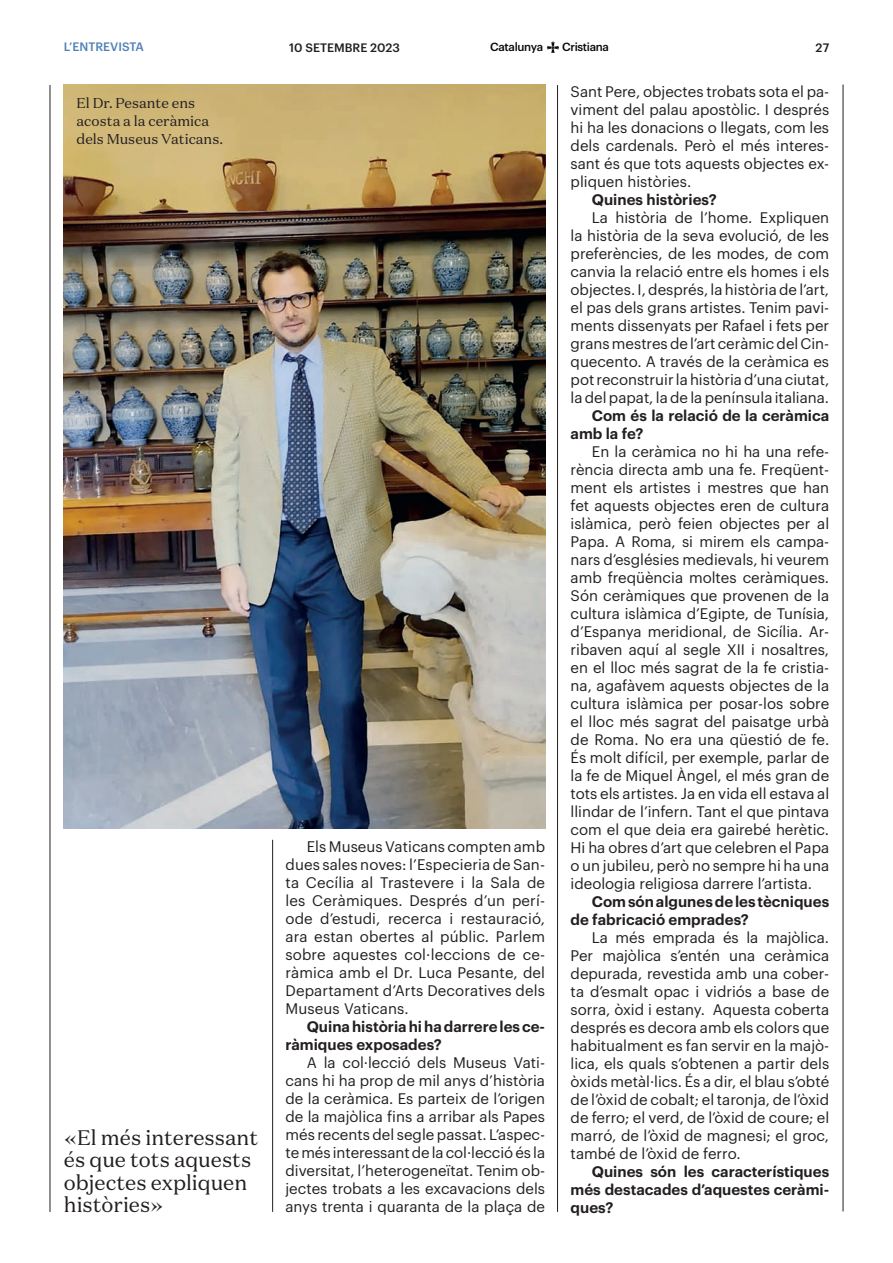
<style>
.page{position:relative;width:893px;height:1263px;background:#fff}
.page>*{position:absolute;margin:0;border:0;box-sizing:border-box;transform-origin:0 0}
.t1{font:21px/22.5px "Domaine Text";color:#231f20}
.t2{font:15px/18px "Graphik";color:#231f20;text-align:justify}
.t3{font:600 15px/18px "Graphik";color:#231f20}
.t4{font:14.25px/18px "Domaine Text";color:#231f20}
.t5{font:500 12px "Graphik";color:#231f20}
.t6{font:500 12px "Graphik";color:#5181b8}
.t7{font:500 11.55px "Graphik";letter-spacing:-.03em;color:#07090c}
</style>
<div class="page">
<hr style="left:843px;top:85px;width:1px;height:1126px;background:#231f20">
<hr style="left:50px;top:85px;width:1px;height:1127px;background:#231f20">
<svg style="left:547px;top:42px;width:12px;height:11px"></svg>
<hr style="left:557px;top:85px;width:1px;height:1127px;background:#231f20">
<hr style="left:272px;top:840px;width:1px;height:372px;background:#231f20">
<img style="left:64px;top:84px;width:481px;height:744px">
<p class="t6" style="left:64px;top:38px;width:82px">L’ENTREVISTA</p>
<p class="t5" style="left:289px;top:38px;width:112px">10 SETEMBRE 2023</p>
<p class="t7" style="left:490px;top:38px;width:54px">Catalunya</p>
<p class="t7" style="left:562px;top:38px;width:48px">Cristiana</p>
<p class="t5" style="left:815px;top:38px;width:15px">27</p>
<p class="t4" style="left:77px;top:94px;width:148px">El Dr. Pesante ens acosta a la ceràmica dels Museus Vaticans.</p>
<h1 class="t1" style="left:64px;top:1125px;width:196px">«El més interessant és que tots aquests objectes expliquen històries»</h1>
<p class="t2" style="left:285px;top:836px;width:261px;text-indent:21px">Els Museus Vaticans compten amb dues sales noves: l’Especieria de San&shy;ta Cecília al Trastevere i la Sala de les Ceràmiques. Després d’un perí&shy;ode d’estudi, recerca i restauració, ara estan obertes al públic. Parlem sobre aquestes col·leccions de ce&shy;ràmica amb el Dr. Luca Pesante, del Departament d’Arts Decoratives dels Museus Vaticans.</p>
<p class="t3" style="left:285px;top:1016px;width:261px;text-indent:21px">Quina història hi ha darrere les ce&shy;ràmiques exposades?</p>
<p class="t2" style="left:285px;top:1052px;width:261px;text-indent:21px">A la col·lecció dels Museus Vati&shy;cans hi ha prop de mil anys d’història de la ceràmica. Es parteix de l’origen de la majòlica fins a arribar als Papes més recents del segle passat. L’aspec&shy;te més interessant de la col·lecció és la diversitat, l’heterogeneïtat. Tenim ob&shy;jectes trobats a les excavacions dels anys trenta i quaranta de la plaça de</p>
<p class="t2" style="left:571px;top:82px;width:260px">Sant Pere, objectes trobats sota el pa&shy;viment del palau apostòlic. I després hi ha les donacions o llegats, com les dels cardenals. Però el més interes&shy;sant és que tots aquests objectes ex&shy;pliquen històries.</p>
<p class="t3" style="left:592px;top:190px;width:126px">Quines històries?</p>
<p class="t2" style="left:571px;top:208px;width:260px;text-indent:21px">La història de l’home. Expliquen la història de la seva evolució, de les preferències, de les modes, de com canvia la relació entre els homes i els objectes. I, després, la història de l’art, el pas dels grans artistes. Tenim pavi&shy;ments dissenyats per Rafael i fets per grans mestres de l’art ceràmic del Cin&shy;quecento. A través de la ceràmica es pot reconstruir la història d’una ciutat, la del papat, la de la península italiana.</p>
<p class="t3" style="left:571px;top:406px;width:260px;text-indent:21px">Com és la relació de la ceràmica amb la fe?</p>
<p class="t2" style="left:571px;top:442px;width:260px;text-indent:21px">En la ceràmica no hi ha una refe&shy;rència directa amb una fe. Freqüent&shy;ment els artistes i mestres que han fet aquests objectes eren de cultura islàmica, però feien objectes per al Papa. A Roma, si mirem els campa&shy;nars d’esglésies medievals, hi veurem amb freqüència moltes ceràmiques.<br>Són ceràmiques que provenen de la cultura islàmica d’Egipte, de Tunísia, d’Espanya meridional, de Sicília. Ar&shy;ribaven aquí al segle XII i nosaltres, en el lloc més sagrat de la fe cristia&shy;na, agafàvem aquests objectes de la cultura islàmica per posar-los sobre el lloc més sagrat del paisatge urbà de Roma. No era una qüestió de fe.<br>És molt difícil, per exemple, parlar de la fe de Miquel Àngel, el més gran de tots els artistes. Ja en vida ell estava al llindar de l’infern. Tant el que pintava com el que deia era gairebé herètic.<br>Hi ha obres d’art que celebren el Papa o un jubileu, però no sempre hi ha una ideologia religiosa darrere l’artista.</p>
<p class="t3" style="left:571px;top:892px;width:260px;text-indent:21px">Com són algunes de les tècniques de fabricació emprades?</p>
<p class="t2" style="left:571px;top:928px;width:260px;text-indent:21px">La més emprada és la majòlica.<br>Per majòlica s’entén una ceràmica depurada, revestida amb una cober&shy;ta d’esmalt opac i vidriós a base de sorra, òxid i estany. Aquesta coberta després es decora amb els colors que habitualment es fan servir en la majò&shy;lica, els quals s’obtenen a partir dels òxids metàl·lics. És a dir, el blau s’obté de l’òxid de cobalt; el taronja, de l’òxid de ferro; el verd, de l’òxid de coure; el marró, de l’òxid de magnesi; el groc, també de l’òxid de ferro.</p>
<p class="t3" style="left:571px;top:1162px;width:260px;text-align:justify;text-indent:21px">Quines són les característiques més destacades d’aquestes ceràmi&shy;ques?</p>
</div>
